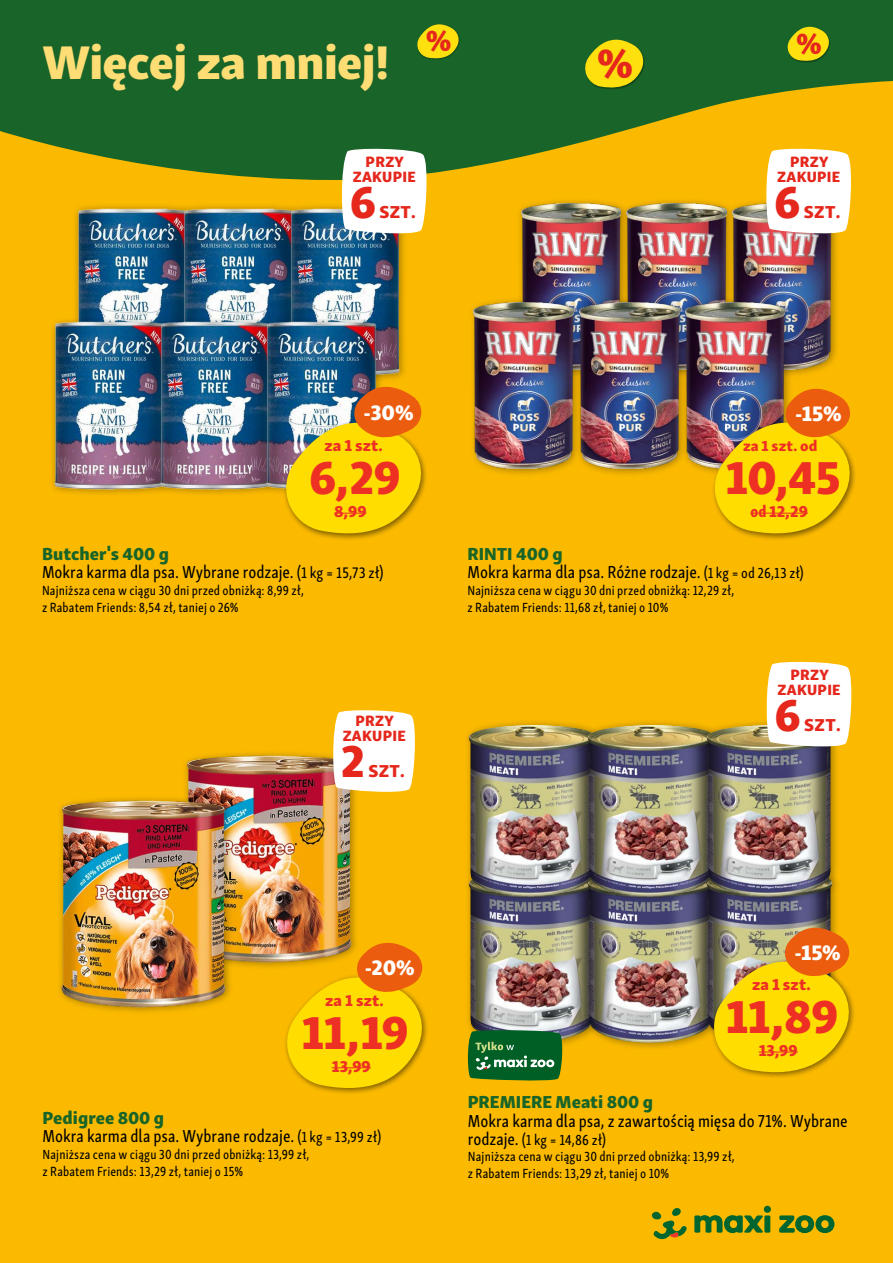
<style>
.page{position:relative;width:893px;height:1263px;background:#fff}
.page>*{position:absolute;margin:0;border:0;box-sizing:border-box;transform-origin:0 0}
.t1{font:48.6px "FNMZ Skolar Sans Latn Eb";letter-spacing:-.01em;color:#ffdd75}
.t2{font:47.55px "FNMZ Skolar Sans Latn Eb";letter-spacing:-.015em;color:#ee2f24}
.t3{font:46.05px "FNMZ Skolar Sans Latn Eb";color:#e5271c}
.t4{font:21.6px "FNMZ Skolar Sans Latn Eb";color:#fff}
.t5{font:17.85px "FNMZ Skolar Sans Latn Cp Me";color:#000}
.t6{font:17.85px "FNMZ Skolar Sans Latn Eb";color:#196428}
.t7{font:17.85px "FNMZ Skolar Sans Latn Eb";letter-spacing:.02em;color:#e5271c}
.t8{font:16.2px "FNMZ Skolar Sans Latn Eb";letter-spacing:.005em;color:#ee2f24}
.t9{font:15.3px/15px "FNMZ Skolar Sans Latn Eb";letter-spacing:.02em;color:#e5271c;text-align:center}
.t10{font:15px "FNMZ Skolar Sans Latn Cp Me";letter-spacing:.005em;color:#000}
.t11{font:15px "FNMZ Skolar Sans Latn Eb";letter-spacing:.01em;color:#ee2f24}
.t12{font:13.65px/16.8px "FNMZ Skolar Sans Latn Cp Me";letter-spacing:.01em;color:#000}
.s1{font-size:15.75px}
.s2{font-family:"FNMZ Skolar Sans Latn Cp Eb"}
.s3{font-size:15px}
.s4{font-size:17.85px}
</style>
<div class="page">
<div style="left:0;top:0;width:892px;height:1263px;background:#fbba00"></div>
<svg style="left:0;top:0;width:892px;height:180px;fill:#196428"></svg>
<div style="left:585px;top:40px;width:60px;height:50px;background:#196428"></div>
<div style="left:417px;top:24px;width:43px;height:36px;background:#196428"></div>
<svg style="left:651px;top:1208px;width:35px;height:31px"></svg>
<svg style="left:694px;top:1206px;width:140px;height:27px"></svg>
<div style="left:515px;top:197px;width:114px;height:182px;background:#000;opacity:.35"></div>
<img style="left:521px;top:204px;width:99px;height:92px">
<div style="left:621px;top:197px;width:114px;height:182px;background:#000;opacity:.35"></div>
<img style="left:626px;top:204px;width:100px;height:92px">
<div style="left:726px;top:197px;width:114px;height:182px;background:#000;opacity:.35"></div>
<img style="left:732px;top:204px;width:99px;height:165px">
<div style="left:468px;top:296px;width:114px;height:182px;background:#000;opacity:.35"></div>
<img style="left:474px;top:303px;width:99px;height:166px">
<div style="left:574px;top:296px;width:114px;height:182px;background:#000;opacity:.35"></div>
<img style="left:579px;top:303px;width:100px;height:166px">
<div style="left:679px;top:296px;width:114px;height:182px;background:#000;opacity:.35"></div>
<img style="left:685px;top:303px;width:99px;height:166px">
<svg style="left:764px;top:147px;width:90px;height:89px;background:#fbf1dc"></svg>
<div style="left:711px;top:419px;width:145px;height:122px;background:#000;opacity:.5"></div>
<img style="left:712px;top:389px;width:142px;height:147px">
<hr style="left:750px;top:513px;width:58px;height:1px;background:#ee2f24">
<div style="left:181px;top:750px;width:179px;height:221px;background:#000;opacity:.35"></div>
<img style="left:187px;top:756px;width:164px;height:206px">
<svg style="left:331px;top:710px;width:84px;height:85px;background:#fcf5e2"></svg>
<div style="left:283px;top:973px;width:146px;height:122px;background:#000;opacity:.5"></div>
<svg style="left:285px;top:943px;width:142px;height:147px"></svg>
<hr style="left:332px;top:1067px;width:39px;height:1px;background:#ee2f24">
<div style="left:55px;top:795px;width:179px;height:221px;background:#000;opacity:.35"></div>
<img style="left:61px;top:801px;width:165px;height:206px">
<img style="left:75px;top:205px;width:97px;height:111px">
<img style="left:172px;top:205px;width:106px;height:111px">
<img style="left:278px;top:205px;width:127px;height:173px">
<div style="left:49px;top:316px;width:123px;height:182px;background:#000;opacity:.35"></div>
<img style="left:49px;top:319px;width:99px;height:172px">
<div style="left:155px;top:316px;width:123px;height:182px;background:#000;opacity:.35"></div>
<img style="left:148px;top:319px;width:107px;height:172px">
<div style="left:261px;top:316px;width:124px;height:182px;background:#000;opacity:.35"></div>
<img style="left:255px;top:319px;width:132px;height:172px">
<div style="left:282px;top:419px;width:146px;height:122px;background:#000;opacity:.5"></div>
<svg style="left:284px;top:387px;width:142px;height:149px;background:#e0b924"></svg>
<hr style="left:334px;top:513px;width:32px;height:1px;background:#ee2f24">
<svg style="left:339px;top:147px;width:90px;height:89px;background:#e8ebdf"></svg>
<img style="left:468px;top:905px;width:114px;height:138px">
<div style="left:463px;top:719px;width:139px;height:186px;background:#000;opacity:.35"></div>
<img style="left:468px;top:725px;width:114px;height:172px">
<div style="left:582px;top:866px;width:139px;height:185px;background:#000;opacity:.35"></div>
<img style="left:587px;top:905px;width:114px;height:138px">
<div style="left:582px;top:719px;width:139px;height:186px;background:#000;opacity:.35"></div>
<img style="left:587px;top:725px;width:114px;height:172px">
<div style="left:701px;top:866px;width:139px;height:185px;background:#000;opacity:.35"></div>
<img style="left:706px;top:905px;width:126px;height:138px">
<div style="left:701px;top:719px;width:139px;height:186px;background:#000;opacity:.35"></div>
<img style="left:706px;top:725px;width:126px;height:172px">
<svg style="left:764px;top:661px;width:88px;height:89px;background:#f8f2e0"></svg>
<div style="left:710px;top:958px;width:146px;height:122px;background:#000;opacity:.5"></div>
<svg style="left:711px;top:928px;width:142px;height:147px;background:#e6b91a"></svg>
<hr style="left:758px;top:1052px;width:39px;height:1px;background:#ee2f24">
<svg style="left:468px;top:1030px;width:94px;height:50px;background:#22713a"></svg>
<svg style="left:787px;top:27px;width:43px;height:35px;background:#bebb15"></svg>
<svg style="left:584px;top:40px;width:61px;height:49px"></svg>
<svg style="left:416px;top:24px;width:44px;height:35px"></svg>
<h1 class="t1" style="left:43px;top:21px;width:348px">Więcej za mniej!</h1>
<p class="t9" style="left:353px;top:153px;width:65px">PRZY<br>ZAKUPIE</p>
<h3 class="t3" style="left:349px;top:163px;width:28px">6</h3>
<h3 class="t7" style="left:379px;top:197px;width:38px">SZT.</h3>
<p class="t9" style="left:777px;top:153px;width:65px">PRZY<br>ZAKUPIE</p>
<h3 class="t3" style="left:774px;top:163px;width:28px">6</h3>
<h3 class="t7" style="left:803px;top:197px;width:38px">SZT.</h3>
<h3 class="t4" style="left:363px;top:394px;width:52px">-30%</h3>
<p class="t8" style="left:324px;top:432px;width:60px">za 1 szt.</p>
<h2 class="t2" style="left:309px;top:437px;width:93px">6,29</h2>
<p class="t8" style="left:334px;top:498px;width:34px">8,99</p>
<h3 class="t6" style="left:42px;top:539px;width:129px">Butcher's 400 g</h3>
<h3 class="t5" style="left:42px;top:559px;width:343px">Mokra karma dla psa. Wybrane rodzaje. <span class="s1">(1 kg = 15,73 zł)</span></h3>
<p class="t12" style="left:42px;top:581px;width:263px">Najniższa cena w ciągu 30 dni przed obniżką: 8,99 zł, z Rabatem Friends: 8,54 zł, taniej o 26%</p>
<p class="t9" style="left:342px;top:712px;width:65px">PRZY<br>ZAKUPIE</p>
<h3 class="t3" style="left:341px;top:722px;width:26px">2</h3>
<h3 class="t7" style="left:368px;top:756px;width:38px">SZT.</h3>
<h3 class="t4" style="left:795px;top:395px;width:48px">-15%</h3>
<p class="t11" style="left:743px;top:433px;width:76px">za 1 szt. od</p>
<h2 class="t2" style="left:725px;top:437px;width:116px">10,45</h2>
<p class="t8" style="left:750px;top:498px;width:59px"><span class="s2">od</span> 12,29</p>
<h3 class="t6" style="left:467px;top:539px;width:97px">RINTI 400 g</h3>
<h3 class="t5" style="left:467px;top:559px;width:338px">Mokra karma dla psa. Różne rodzaje. <span class="s3">(1 kg = od 26,13 zł)</span></h3>
<p class="t12" style="left:467px;top:581px;width:268px">Najniższa cena w ciągu 30 dni przed obniżką: 12,29 zł, z Rabatem Friends: 11,68 zł, taniej o 10%</p>
<p class="t9" style="left:777px;top:666px;width:65px">PRZY<br>ZAKUPIE</p>
<h3 class="t3" style="left:774px;top:676px;width:28px">6</h3>
<h3 class="t7" style="left:804px;top:710px;width:38px">SZT.</h3>
<h3 class="t4" style="left:365px;top:950px;width:51px">-20%</h3>
<p class="t8" style="left:325px;top:986px;width:60px">za 1 szt.</p>
<h2 class="t2" style="left:301px;top:992px;width:109px">11,19</h2>
<p class="t8" style="left:332px;top:1053px;width:41px">13,99</p>
<h3 class="t6" style="left:43px;top:1103px;width:123px">Pedigree 800 g</h3>
<h3 class="t5" style="left:43px;top:1123px;width:340px">Mokra karma dla psa. Wybrane rodzaje. <span class="s3">(1 kg = 13,99 zł)</span></h3>
<p class="t12" style="left:43px;top:1145px;width:268px">Najniższa cena w ciągu 30 dni przed obniżką: 13,99 zł, z Rabatem Friends: 13,29 zł, taniej o 15%</p>
<h3 class="t4" style="left:794px;top:934px;width:48px">-15%</h3>
<p class="t8" style="left:752px;top:970px;width:60px">za 1 szt.</p>
<h2 class="t2" style="left:725px;top:976px;width:114px">11,89</h2>
<p class="t8" style="left:758px;top:1037px;width:41px">13,99</p>
<h3 class="t6" style="left:468px;top:1087px;width:187px">PREMIERE Meati 800 g</h3>
<h3 class="t5" style="left:468px;top:1107px;width:381px">Mokra karma dla psa, z zawartością mięsa do 71%. Wybrane</h3>
<p class="t10" style="left:468px;top:1128px;width:140px"><span class="s4">rodzaje.</span> (1 kg = 14,86 zł)</p>
<p class="t12" style="left:468px;top:1147px;width:268px">Najniższa cena w ciągu 30 dni przed obniżką: 13,99 zł, z Rabatem Friends: 13,29 zł, taniej o 10%</p>
</div>
